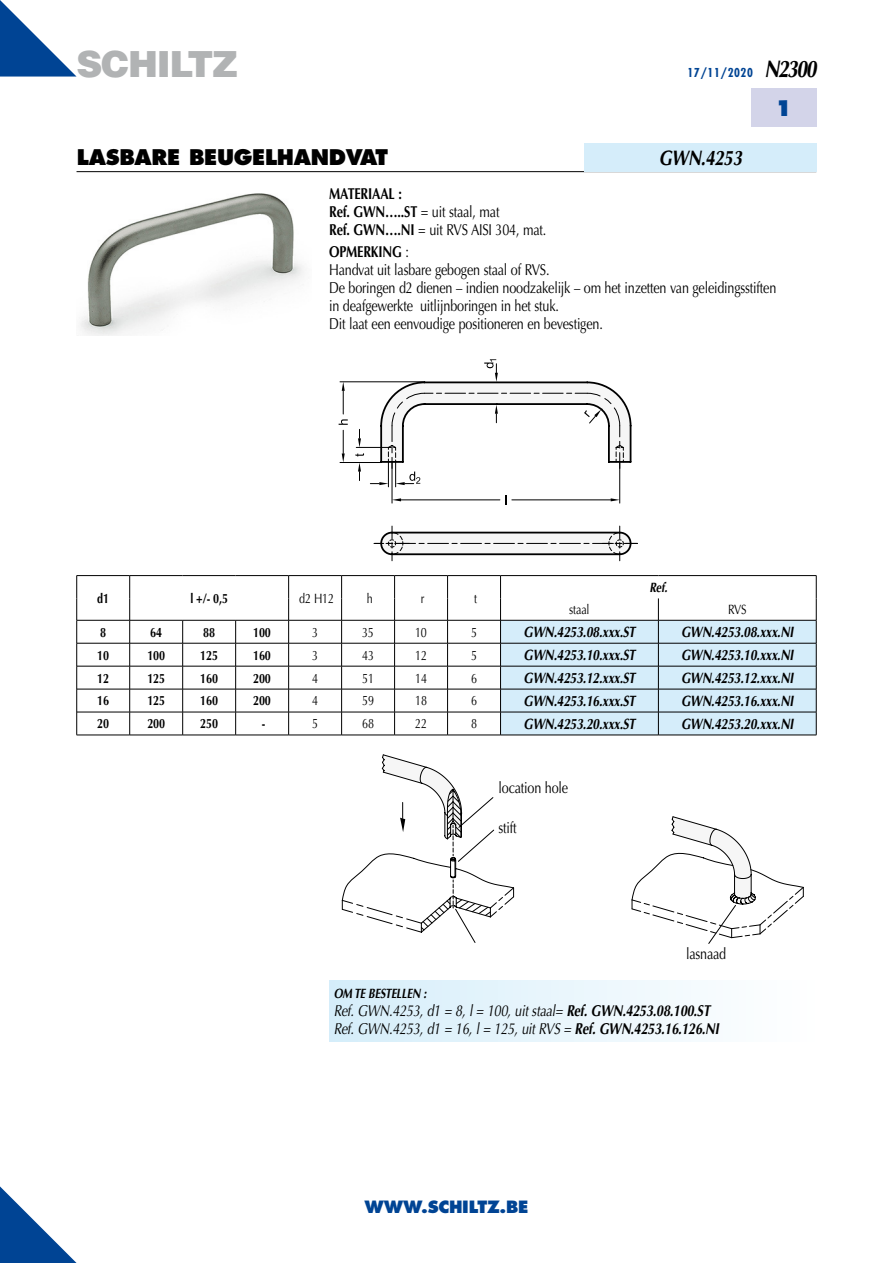
<style>
.page{position:relative;width:893px;height:1263px;background:#fff}
.page>*{position:absolute;margin:0;border:0;box-sizing:border-box;transform-origin:0 0}
.t1{font:900 36px "Helvetica";letter-spacing:-.035em;color:#b1b3b4}
.t2{font:800 21px "Futura";letter-spacing:-.015em;color:#000}
.t3{font:italic 700 21px "Optima";letter-spacing:-.015em;color:#000;scale:.8 1}
.t4{font:800 21px "Futura";color:#004494}
.t5{font:800 16.5px "Futura";letter-spacing:-.015em;color:#004494}
.t6{font:15.75px/18px "Optima";letter-spacing:-.015em;color:#000;scale:.8 1}
.t7{font:italic 15.75px/18px "Optima";letter-spacing:-.015em;color:#000;scale:.8 1}
.t8{font:700 15.75px/18px "Optima";letter-spacing:-.015em;color:#000;scale:.8 1}
.t9{font:italic 700 15px "Optima";letter-spacing:-.015em;color:#000;scale:.8 1}
.t10{font:700 13.5px "Optima";letter-spacing:-.015em;color:#000;scale:.8 1}
.t11{font:13.5px "Optima";letter-spacing:-.015em;color:#000;scale:.8 1}
.t12{font:italic 700 13.5px "Optima";letter-spacing:-.015em;color:#000;scale:.8 1}
.t13{font:700 condensed 12px "Futura";letter-spacing:.05em;color:#004494}
.s1{font-family:"Optima";font-style:italic;font-stretch:normal;font-size:24px;color:#000}
.s2{font-weight:400}
.s3{font-weight:700}
</style>
<div class="page">
<svg style="left:0;top:1186px;width:77px;height:77px"></svg>
<hr style="left:77px;top:171px;width:739px;height:1px;background:#000">
<div style="left:751px;top:89px;width:65px;height:38px;background:#d3d4e9"></div>
<svg style="left:0;top:0;width:77px;height:77px"></svg>
<div style="left:584px;top:143px;width:232px;height:29px;background:#d5edfa"></div>
<div style="left:329px;top:980px;width:487px;height:62px;background:linear-gradient(to right,#d5edfa,#fff)"></div>
<img style="left:80px;top:193px;width:224px;height:143px">
<svg style="left:338px;top:359px;width:300px;height:203px"></svg>
<div style="left:388px;top:539px;width:8px;height:8px;border:1px dashed #000;border-radius:50%"></div>
<hr style="left:77px;top:575px;width:53px;height:1px;background:#000">
<hr style="left:130px;top:575px;width:53px;height:1px;background:#000">
<hr style="left:183px;top:575px;width:53px;height:1px;background:#000">
<hr style="left:236px;top:575px;width:53px;height:1px;background:#000">
<hr style="left:289px;top:575px;width:53px;height:1px;background:#000">
<hr style="left:342px;top:575px;width:53px;height:1px;background:#000">
<hr style="left:395px;top:575px;width:53px;height:1px;background:#000">
<hr style="left:448px;top:575px;width:53px;height:1px;background:#000">
<hr style="left:501px;top:575px;width:157px;height:1px;background:#000">
<hr style="left:658px;top:575px;width:158px;height:1px;background:#000">
<hr style="left:77px;top:735px;width:53px;height:1px;background:#000">
<hr style="left:130px;top:735px;width:53px;height:1px;background:#000">
<hr style="left:183px;top:735px;width:53px;height:1px;background:#000">
<hr style="left:236px;top:735px;width:53px;height:1px;background:#000">
<hr style="left:289px;top:735px;width:53px;height:1px;background:#000">
<hr style="left:342px;top:735px;width:53px;height:1px;background:#000">
<hr style="left:395px;top:735px;width:53px;height:1px;background:#000">
<hr style="left:448px;top:735px;width:52px;height:1px;background:#000">
<svg style="left:76px;top:576px;width:741px;height:159px"></svg>
<hr style="left:500px;top:735px;width:158px;height:1px;background:#000">
<hr style="left:658px;top:735px;width:158px;height:1px;background:#000">
<svg style="left:342px;top:755px;width:462px;height:183px"></svg>
<h1 class="t1" style="left:77px;top:40px;width:163px">SCHILTZ</h1>
<p class="t13" style="left:687px;top:65px;width:130px">17/11/2020 <span class="s1">N2300</span></p>
<h2 class="t4" style="left:775px;top:95px;width:19px">1</h2>
<h2 class="t2" style="left:77px;top:144px;width:312px">LASBARE BEUGELHANDVAT</h2>
<h2 class="t3" style="left:659px;top:145px;width:106px">GWN.4253</h2>
<p class="t8" style="left:329px;top:184px;width:273px">MATERIAAL :<br>Ref. GWN…..ST <span class="s2">= uit staal, mat<br></span>Ref. GWN….NI <span class="s2">= uit RVS AISI 304, mat.</span></p>
<p class="t6" style="left:329px;top:243px;width:560px"><span class="s3">OPMERKING</span> :<br>Handvat uit lasbare gebogen staal of RVS.<br>De boringen d2 dienen – indien noodzakelijk – om het inzetten van geleidingsstiften in deafgewerkte uitlijnboringen in het stuk.<br>Dit laat een eenvoudige positioneren en bevestigen.</p>
<p class="t10" style="left:97px;top:590px;width:16px">d1</p>
<p class="t10" style="left:190px;top:590px;width:49px">l +/- 0,5</p>
<p class="t11" style="left:299px;top:590px;width:45px">d2 H12</p>
<p class="t11" style="left:367px;top:590px;width:9px">h</p>
<p class="t11" style="left:421px;top:590px;width:6px">r</p>
<p class="t11" style="left:474px;top:590px;width:5px">t</p>
<p class="t12" style="left:649px;top:579px;width:24px">Ref.</p>
<p class="t11" style="left:569px;top:602px;width:27px">staal</p>
<p class="t11" style="left:728px;top:602px;width:25px">RVS</p>
<p class="t10" style="left:100px;top:624px;width:9px">8</p>
<p class="t10" style="left:150px;top:624px;width:16px">64</p>
<p class="t10" style="left:203px;top:624px;width:16px">88</p>
<p class="t10" style="left:253px;top:624px;width:24px">100</p>
<p class="t11" style="left:312px;top:624px;width:9px">3</p>
<p class="t11" style="left:362px;top:624px;width:16px">35</p>
<p class="t11" style="left:415px;top:624px;width:16px">10</p>
<p class="t11" style="left:471px;top:624px;width:9px">5</p>
<p class="t9" style="left:524px;top:623px;width:141px">GWN.4253.08.xxx.ST</p>
<p class="t9" style="left:681px;top:623px;width:142px">GWN.4253.08.xxx.NI</p>
<p class="t10" style="left:97px;top:647px;width:16px">10</p>
<p class="t10" style="left:147px;top:647px;width:24px">100</p>
<p class="t10" style="left:200px;top:647px;width:24px">125</p>
<p class="t10" style="left:253px;top:647px;width:24px">160</p>
<p class="t11" style="left:312px;top:647px;width:9px">3</p>
<p class="t11" style="left:362px;top:647px;width:16px">43</p>
<p class="t11" style="left:415px;top:647px;width:16px">12</p>
<p class="t11" style="left:471px;top:647px;width:9px">5</p>
<p class="t9" style="left:524px;top:646px;width:141px">GWN.4253.10.xxx.ST</p>
<p class="t9" style="left:681px;top:646px;width:142px">GWN.4253.10.xxx.NI</p>
<p class="t10" style="left:97px;top:670px;width:16px">12</p>
<p class="t10" style="left:147px;top:670px;width:24px">125</p>
<p class="t10" style="left:200px;top:670px;width:24px">160</p>
<p class="t10" style="left:253px;top:670px;width:24px">200</p>
<p class="t11" style="left:312px;top:670px;width:9px">4</p>
<p class="t11" style="left:362px;top:670px;width:16px">51</p>
<p class="t11" style="left:415px;top:670px;width:16px">14</p>
<p class="t11" style="left:471px;top:670px;width:9px">6</p>
<p class="t9" style="left:524px;top:669px;width:141px">GWN.4253.12.xxx.ST</p>
<p class="t9" style="left:681px;top:669px;width:142px">GWN.4253.12.xxx.NI</p>
<p class="t10" style="left:97px;top:693px;width:16px">16</p>
<p class="t10" style="left:147px;top:693px;width:24px">125</p>
<p class="t10" style="left:200px;top:693px;width:24px">160</p>
<p class="t10" style="left:253px;top:693px;width:24px">200</p>
<p class="t11" style="left:312px;top:693px;width:9px">4</p>
<p class="t11" style="left:362px;top:693px;width:16px">59</p>
<p class="t11" style="left:415px;top:693px;width:16px">18</p>
<p class="t11" style="left:471px;top:693px;width:9px">6</p>
<p class="t9" style="left:524px;top:692px;width:141px">GWN.4253.16.xxx.ST</p>
<p class="t9" style="left:681px;top:692px;width:142px">GWN.4253.16.xxx.NI</p>
<p class="t10" style="left:97px;top:716px;width:16px">20</p>
<p class="t10" style="left:147px;top:716px;width:24px">200</p>
<p class="t10" style="left:200px;top:716px;width:24px">250</p>
<p class="t10" style="left:262px;top:716px;width:6px">-</p>
<p class="t11" style="left:312px;top:716px;width:9px">5</p>
<p class="t11" style="left:362px;top:716px;width:16px">68</p>
<p class="t11" style="left:415px;top:716px;width:16px">22</p>
<p class="t11" style="left:471px;top:716px;width:9px">8</p>
<p class="t9" style="left:524px;top:715px;width:141px">GWN.4253.20.xxx.ST</p>
<p class="t9" style="left:681px;top:715px;width:142px">GWN.4253.20.xxx.NI</p>
<p class="t6" style="left:499px;top:778px;width:88px">location hole</p>
<p class="t6" style="left:499px;top:819px;width:24px">stift</p>
<p class="t6" style="left:686px;top:945px;width:52px">lasnaad</p>
<p class="t12" style="left:334px;top:985px;width:117px">OM TE BESTELLEN :</p>
<p class="t7" style="left:334px;top:1002px;width:483px">Ref. GWN.4253, d1 = 8, l = 100, uit staal= <span class="s3">Ref. GWN.4253.08.100.ST<br></span>Ref. GWN.4253, d1 = 16, l = 125, uit RVS = <span class="s3">Ref. GWN.4253.16.126.NI</span></p>
<p class="t5" style="left:365px;top:1197px;width:165px">WWW.SCHILTZ.BE</p>
</div>
